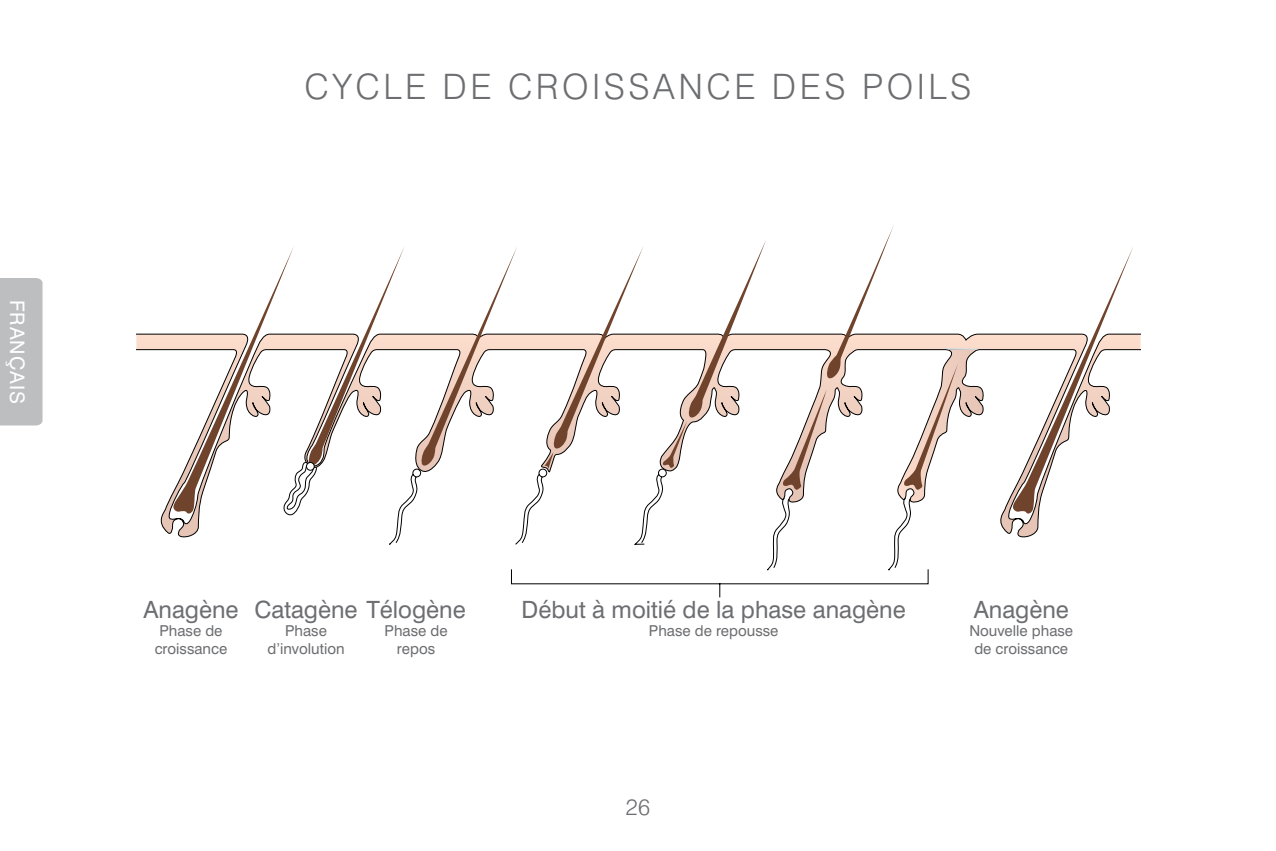
<style>
.page{position:relative;width:1276px;height:851px;background:#fff}
.page>*{position:absolute;margin:0;border:0;box-sizing:border-box;transform-origin:0 0}
.t1{font:300 35px "Swiss 721 BT";letter-spacing:.1em;color:#6d6e71}
.t2{font:23.75px "Swiss 721 BT";color:#6d6e71}
.t3{font:300 22.5px "Swiss 721 BT";color:#6d6e71}
.t4{font:20px "Swiss 721 BT";letter-spacing:.05em;color:#fff}
.t5{font:15px "Swiss 721 BT";color:#6d6e71}
</style>
<div class="page">
<div style="left:0;top:278px;width:43px;height:147px;background:#bcbec0"></div>
<svg style="left:136px;top:333px;width:1004px;height:205px"></svg>
<svg style="left:1010px;top:247px;width:123px;height:267px"></svg>
<svg style="left:171px;top:225px;width:813px;height:372px"></svg>
<h3 class="t4" style="left:29px;top:299px;width:106px;rotate:90deg">FRANÇAIS</h3>
<h1 class="t1" style="left:305px;top:65px;width:668px">CYCLE DE CROISSANCE DES POILS</h1>
<h2 class="t2" style="left:143px;top:595px;width:324px">Anagène Catagène Télogène</h2>
<h2 class="t2" style="left:521px;top:595px;width:385px">Début à moitié de la phase anagène</h2>
<h2 class="t2" style="left:973px;top:595px;width:97px">Anagène</h2>
<p class="t5" style="left:159px;top:621px;width:64px">Phase de</p>
<p class="t5" style="left:285px;top:621px;width:43px">Phase</p>
<p class="t5" style="left:384px;top:621px;width:64px">Phase de</p>
<p class="t5" style="left:649px;top:621px;width:131px">Phase de repousse</p>
<p class="t5" style="left:969px;top:621px;width:105px">Nouvelle phase</p>
<p class="t5" style="left:155px;top:639px;width:74px">croissance</p>
<p class="t5" style="left:267px;top:639px;width:79px">d’involution</p>
<p class="t5" style="left:397px;top:639px;width:40px">repos</p>
<p class="t5" style="left:974px;top:639px;width:95px">de croissance</p>
<h3 class="t3" style="left:626px;top:793px;width:26px">26</h3>
</div>
